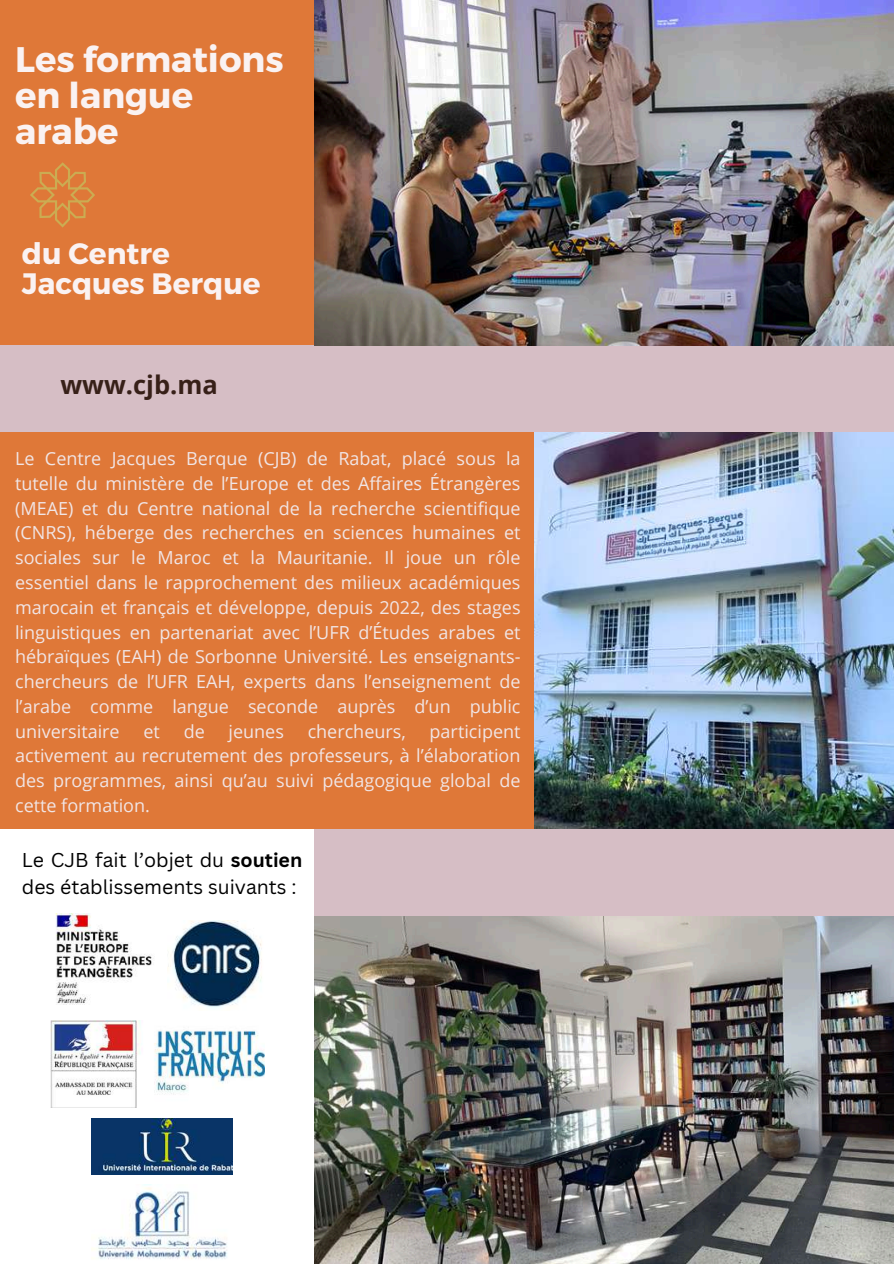
<style>
.page{position:relative;width:894px;height:1264px;background:#fff}
.page>*{position:absolute;margin:0;border:0;box-sizing:border-box;transform-origin:0 0}
.t1{font:700 35.55px/36px "Montserrat";color:#faf2f2}
.t2{font:700 29.55px/29.2px "Montserrat";color:#faf2f2}
.t3{font:700 25.5px "Open Sans";color:#372018}
.t4{font:19.5px/27px "Canva Sans";color:#000}
.t5{font:18px/24.8px "Open Sans";color:#f1e5e5;text-align:justify}
.s1{font-weight:700}
</style>
<div class="page">
<img style="left:534px;top:432px;width:359px;height:397px">
<img style="left:314px;top:915px;width:578px;height:348px">
<div style="left:292px;top:424px;width:242px;height:405px;background:#df7838"></div>
<div style="left:314px;top:346px;width:579px;height:86px;background:#d6bec5"></div>
<div style="left:314px;top:829px;width:579px;height:86px;background:#d6bec5"></div>
<div style="left:0;top:0;width:314px;height:828px;background:#df7838"></div>
<div style="left:0;top:346px;width:330px;height:86px;background:#d6bec5"></div>
<img style="left:92px;top:1184px;width:135px;height:75px">
<img style="left:92px;top:1118px;width:140px;height:56px">
<img style="left:50px;top:1020px;width:214px;height:87px">
<img style="left:55px;top:913px;width:113px;height:91px">
<svg style="left:30px;top:162px;width:65px;height:65px"></svg>
<img style="left:314px;top:0;width:578px;height:345px">
<img style="left:168px;top:920px;width:94px;height:88px">
<h1 class="t1" style="left:15px;top:40px;width:270px">Les formations en langue arabe</h1>
<h2 class="t2" style="left:22px;top:238px;width:240px">du Centre<br>Jacques Berque</h2>
<h3 class="t3" style="left:60px;top:366px;width:159px">www.cjb.ma</h3>
<p class="t5" style="left:15px;top:446px;width:507px">Le Centre Jacques Berque (CJB) de Rabat, placé sous la tutelle du ministère de l’Europe et des Affaires Étrangères (MEAE) et du Centre national de la recherche scientifique (CNRS), héberge des recherches en sciences humaines et sociales sur le Maroc et la Mauritanie. Il joue un rôle essentiel dans le rapprochement des milieux académiques marocain et français et développe, depuis 2022, des stages linguistiques en partenariat avec l’UFR d’Études arabes et hébraïques (EAH) de Sorbonne Université. Les enseignants&shy;chercheurs de l’UFR EAH, experts dans l’enseignement de l’arabe comme langue seconde auprès d’un public universitaire</p>
<p class="t5" style="left:143px;top:718px;width:18px">et</p>
<p class="t5" style="left:184px;top:718px;width:23px">de</p>
<p class="t5" style="left:228px;top:718px;width:57px">jeunes</p>
<p class="t5" style="left:307px;top:718px;width:100px">chercheurs,</p>
<p class="t5" style="left:15px;top:718px;width:507px;text-indent:414px">participent activement au recrutement des professeurs, à l’élaboration des programmes, ainsi qu’au suivi pédagogique global de cette formation.</p>
<p class="t4" style="left:22px;top:845px;width:282px">Le CJB fait l’objet du <span class="s1">soutien </span>des établissements suivants :</p>
</div>
